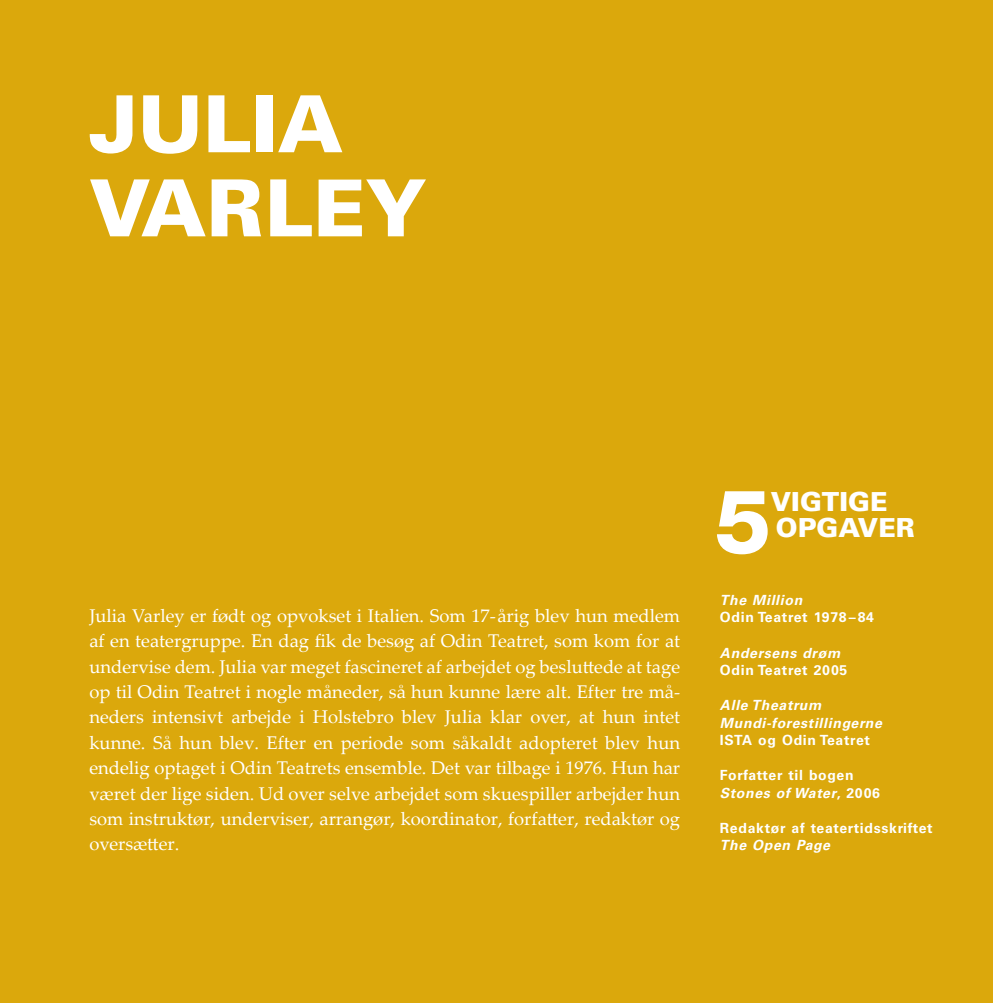
<style>
.page{position:relative;width:993px;height:1003px;background:#fff}
.page>*{position:absolute;margin:0;border:0;box-sizing:border-box;transform-origin:0 0}
.t1{font:800 89.25px "Helvetica Neue";color:#fff}
.Overskrift{font:900 78.75px/84px "Univers";color:#fff}
.t2{font:900 26.25px "Univers";color:#fff}
.Introtekst{font:18.38px/25.4px "Palatino Linotype";color:#fff;text-align:justify}
.Intromargin{font:700 14px/17.5px "Univers";letter-spacing:.05em;color:#fff}
.Intromargin-2{font:italic 700 14px/17.5px "Univers";letter-spacing:.05em;color:#fff}
.s1{font-style:italic}
.s2{font-style:normal}
</style>
<div class="page">
<div style="left:0;top:0;width:992px;height:1002px;background:#dba80c"></div>
<p class="Overskrift" style="left:89px;top:81px;width:339px">JULIA<br>VARLEY</p>
<p class="Introtekst" style="left:89px;top:602px;width:592px">Julia Varley er født og opvokset i Italien. Som 17-årig blev hun medlem af en teatergruppe. En dag fik de besøg af Odin Teatret, som kom for at undervise dem. Julia var meget fascineret af arbejdet og besluttede at tage op til Odin Teatret i nogle måneder, så hun kunne lære alt. Efter tre må&shy;neders intensivt arbejde i Holstebro blev Julia klar over, at hun intet kunne. Så hun blev. Efter en periode som såkaldt adopteret blev hun endelig optaget i Odin Teatrets ensemble. Det var tilbage i 1976. Hun har været der lige siden. Ud over selve arbejdet som skuespiller arbejder hun som instruktør, underviser, arrangør, koordinator, forfatter, redaktør og oversætter.</p>
<p class="t1" style="left:714px;top:468px;width:58px">5</p>
<p class="t2" style="left:770px;top:485px;width:118px">VIGTIGE</p>
<p class="t2" style="left:775px;top:511px;width:140px">OPGAVER</p>
<p class="Intromargin" style="left:719px;top:591px;width:156px"><span class="s1">The Million<br></span>Odin Teatret 1978–84</p>
<p class="Intromargin" style="left:719px;top:643px;width:129px"><span class="s1">Andersens drøm<br></span>Odin Teatret 2005</p>
<p class="Intromargin-2" style="left:719px;top:696px;width:163px">Alle Theatrum<br>Mundi-forestillingerne<br><span class="s2">ISTA og Odin Teatret</span></p>
<p class="Intromargin" style="left:719px;top:766px;width:161px">Forfatter til bogen<br><span class="s1">Stones of Water</span>, 2006</p>
<p class="Intromargin" style="left:719px;top:818px;width:214px">Redaktør af teatertidsskriftet<br><span class="s1">The Open Page</span></p>
</div>
